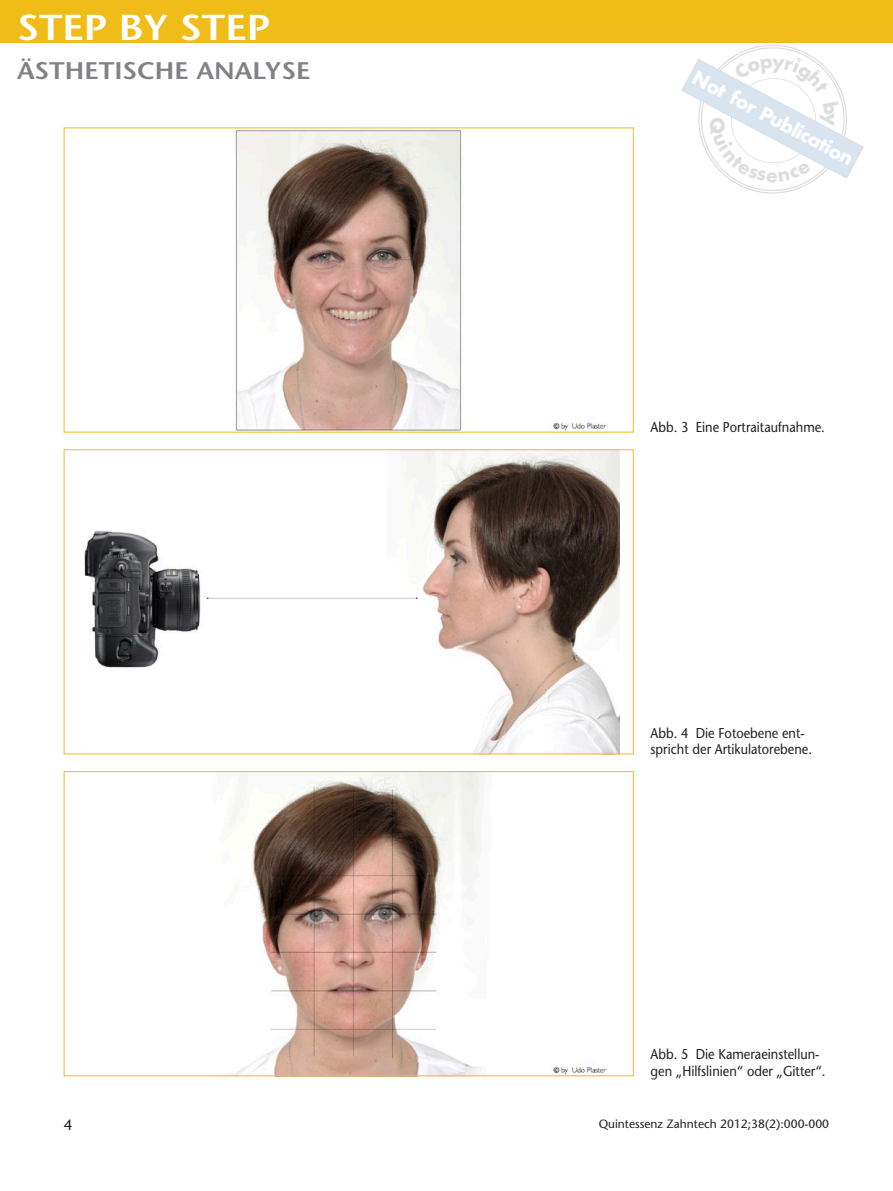
<style>
.page{position:relative;width:893px;height:1191px;background:#fff}
.page>*{position:absolute;margin:0;border:0;box-sizing:border-box;transform-origin:0 0}
.t1{font:600 36px "Stone Sans Std";color:#fff;scale:1.1 1}
.t2{font:600 24px "Stone Sans Std";letter-spacing:.065em;color:#808285;scale:1.1 1}
.t3{font:700 21px "Futura T";color:#fff}
.t4{font:500 15px "Stone Sans Std";color:#231f20}
.t5{font:500 14.25px/16.5px "Stone Sans Std";color:#231f20;scale:.9 1}
.t6{font:500 12px "Stone Sans Std";color:#231f20}
</style>
<div class="page">
<div style="left:0;top:0;width:893px;height:43px;background:#f0bc18"></div>
<img style="left:235px;top:130px;width:372px;height:300px">
<img style="left:84px;top:451px;width:535px;height:301px">
<div style="left:64px;top:449px;width:570px;height:305px;border:1px solid #f0bc18"></div>
<img style="left:232px;top:773px;width:375px;height:301px">
<div style="left:64px;top:771px;width:570px;height:305px;border:1px solid #f0bc18"></div>
<svg style="left:681px;top:45px;width:183px;height:149px"></svg>
<h1 class="t1" style="left:17px;top:6px;width:232px">STEP BY STEP</h1>
<h2 class="t2" style="left:17px;top:56px;width:268px">ÄSTHETISCHE ANALYSE</h2>
<h3 class="t3" style="left:700px;top:65px;width:181px;rotate:28deg">Not for Publication</h3>
<p class="t5" style="left:651px;top:419px;width:195px">Abb. 3 Eine Portraitaufnahme.</p>
<p class="t5" style="left:651px;top:724px;width:181px">Abb. 4 Die Fotoebene ent&shy;spricht der Artikulatorebene.</p>
<p class="t5" style="left:651px;top:1046px;width:196px">Abb. 5 Die Kameraeinstellun&shy;gen „Hilfslinien“ oder „Gitter“.</p>
<p class="t4" style="left:64px;top:1115px;width:10px">4</p>
<p class="t6" style="left:599px;top:1116px;width:232px">Quintessenz Zahntech 2012;38(2):000-000</p>
</div>
